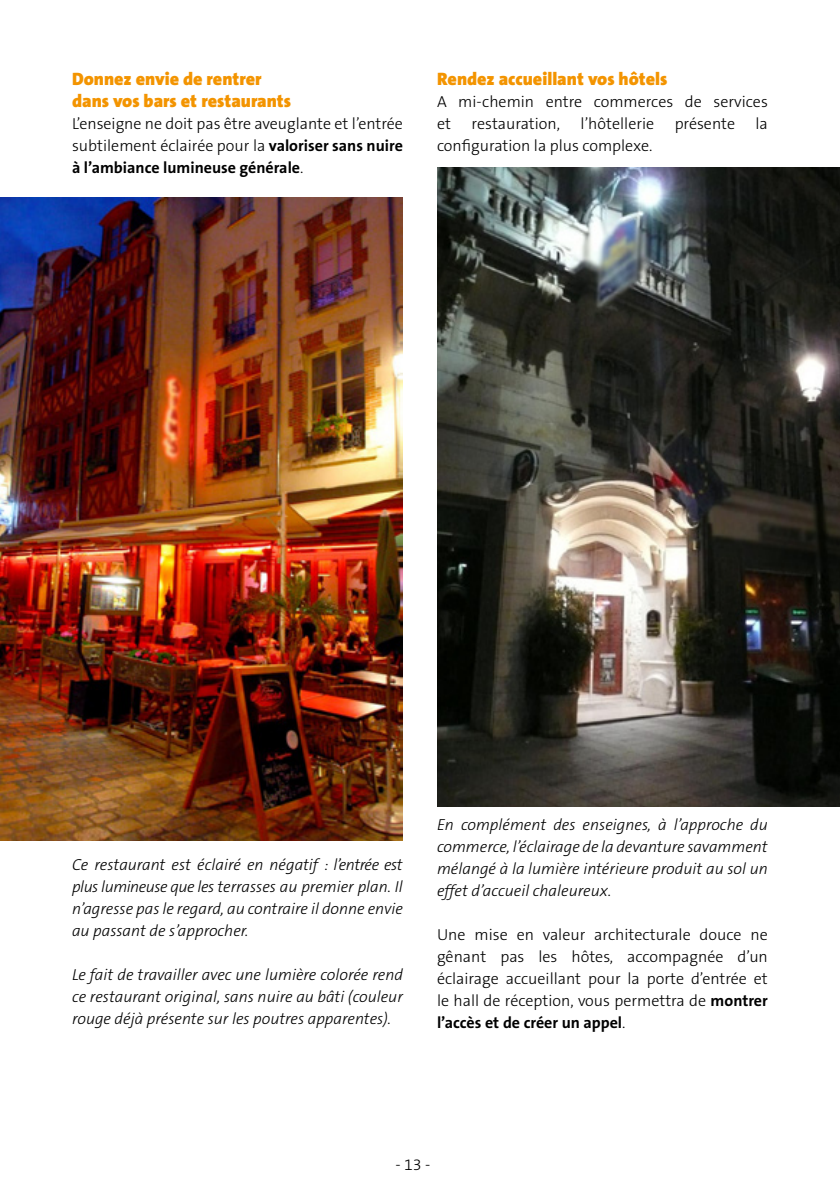
<style>
.page{position:relative;width:840px;height:1191px;background:#fff}
.page>*{position:absolute;margin:0;border:0;box-sizing:border-box;transform-origin:0 0}
.t1{font:900 18px/22px "The Sans B9";color:#f39400}
.t2{font:italic 300 16px/22px "The Sans B3";color:#000;text-align:justify}
.t3{font:300 16px/22px "The Sans B3";color:#000}
.t4{font:700 16px "The Sans B7";color:#000}
.s1{font-family:"The Sans B7";font-weight:700}
.s2{font-family:"The Sans B3";font-weight:300}
</style>
<div class="page">
<img style="left:437px;top:167px;width:402px;height:639px">
<img style="left:0;top:197px;width:403px;height:643px">
<p class="t1" style="left:72px;top:69px;width:220px">Donnez envie de rentrer dans vos bars et restaurants</p>
<p class="t3" style="left:72px;top:113px;width:332px">L’enseigne ne doit pas être aveuglante et l’entrée subtilement éclairée pour la <span class="s1">valoriser sans nuire</span></p>
<p class="t4" style="left:72px;top:159px;width:233px">à l’ambiance lumineuse générale<span class="s2">.</span></p>
<p class="t1" style="left:437px;top:69px;width:232px">Rendez accueillant vos hôtels</p>
<p class="t3" style="left:437px;top:91px;width:332px">A mi-chemin entre commerces de services et</p>
<p class="t3" style="left:471px;top:113px;width:90px">restauration,</p>
<p class="t3" style="left:580px;top:113px;width:75px">l’hôtellerie</p>
<p class="t3" style="left:674px;top:113px;width:62px">présente</p>
<p class="t3" style="left:755px;top:113px;width:14px">la</p>
<p class="t3" style="left:437px;top:135px;width:217px">configuration la plus complexe.</p>
<p class="t2" style="left:72px;top:853px;width:332px">Ce restaurant est éclairé en négatif : l’entrée est plus lumineuse que les terrasses au premier plan. Il n’agresse pas le regard, au contraire il donne envie au passant de s’approcher.</p>
<p class="t2" style="left:72px;top:963px;width:332px">Le fait de travailler avec une lumière colorée rend ce restaurant original, sans nuire au bâti (couleur rouge déjà présente sur les poutres apparentes).</p>
<p class="t2" style="left:437px;top:813px;width:332px">En complément des enseignes, à l’approche du commerce, l’éclairage de la devanture savamment mélangé à la lumière intérieure produit au sol un effet d’accueil chaleureux.</p>
<p class="t3" style="left:437px;top:923px;width:332px;text-align:justify">Une mise en valeur architecturale douce ne gênant pas les hôtes, accompagnée d’un éclairage accueillant pour la porte d’entrée et le hall de réception, vous permettra de <span class="s1">montrer</span></p>
<p class="t4" style="left:437px;top:1013px;width:190px">l’accès et de créer un appel<span class="s2">.</span></p>
<p class="t3" style="left:395px;top:1154px;width:37px">- 13 -</p>
</div>
